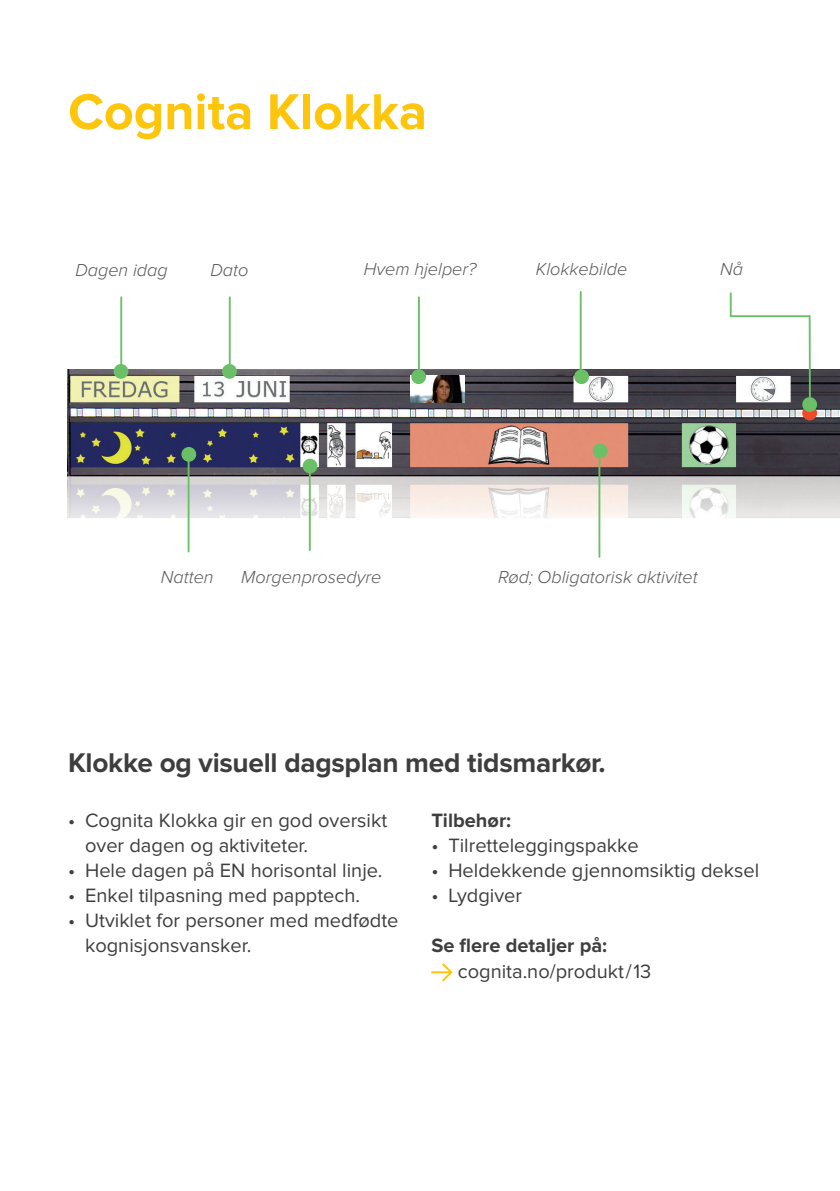
<style>
.page{position:relative;width:840px;height:1191px;background:#fff}
.page>*{position:absolute;margin:0;border:0;box-sizing:border-box;transform-origin:0 0}
.t1{font:700 52px "Proxima Nova";color:#fec50d}
.t2{font:700 28px "Proxima Nova";letter-spacing:-.01em;color:#3e3e3f}
.t3{font:20px/25px "Proxima Nova";color:#3e3e3f}
.t4{font:700 20px "Proxima Nova";color:#3e3e3f}
.t5{font:italic 300 18px "Proxima Nova";color:#57585a}
</style>
<div class="page">
<svg style="left:431px;top:963px;width:21px;height:18px"></svg>
<img style="left:68px;top:369px;width:769px;height:150px">
<img style="left:837px;top:369px;width:2px;height:149px">
<div style="left:113px;top:364px;width:15px;height:15px;background:#6bc067;border-radius:50%"></div>
<hr style="left:120px;top:297px;width:2px;height:70px;background:#6bc067">
<div style="left:222px;top:364px;width:15px;height:15px;background:#6bc067;border-radius:50%"></div>
<hr style="left:229px;top:297px;width:1px;height:70px;background:#6bc067">
<div style="left:181px;top:447px;width:15px;height:15px;background:#6bc067;border-radius:50%"></div>
<hr style="left:187px;top:458px;width:2px;height:93px;background:#6bc067">
<div style="left:302px;top:459px;width:15px;height:14px;background:#6bc067;border-radius:50%"></div>
<hr style="left:309px;top:470px;width:1px;height:80px;background:#6bc067">
<div style="left:592px;top:443px;width:15px;height:15px;background:#6bc067;border-radius:50%"></div>
<hr style="left:598px;top:449px;width:2px;height:108px;background:#6bc067">
<div style="left:574px;top:369px;width:14px;height:15px;background:#6bc067;border-radius:50%"></div>
<hr style="left:579px;top:292px;width:2px;height:87px;background:#6bc067">
<div style="left:801px;top:405px;width:15px;height:15px;background:#ef4b29;border-radius:50%"></div>
<div style="left:801px;top:397px;width:15px;height:15px;background:#6bc067;border-radius:50%"></div>
<svg style="left:728px;top:292px;width:83px;height:119px"></svg>
<img style="left:410px;top:376px;width:54px;height:26px">
<div style="left:411px;top:369px;width:15px;height:15px;background:#6bc067;border-radius:50%"></div>
<hr style="left:418px;top:297px;width:1px;height:76px;background:#6bc067">
<h1 class="t1" style="left:68px;top:88px;width:360px">Cognita Klokka</h1>
<p class="t5" style="left:75px;top:262px;width:94px">Dagen idag</p>
<p class="t5" style="left:210px;top:262px;width:39px">Dato</p>
<p class="t5" style="left:364px;top:261px;width:114px">Hvem hjelper?</p>
<p class="t5" style="left:535px;top:261px;width:93px">Klokkebilde</p>
<p class="t5" style="left:719px;top:261px;width:24px">Nå</p>
<p class="t5" style="left:161px;top:568px;width:54px">Natten</p>
<p class="t5" style="left:241px;top:568px;width:141px">Morgenprosedyre</p>
<p class="t5" style="left:498px;top:568px;width:201px">Rød; Obligatorisk aktivitet</p>
<h2 class="t2" style="left:68px;top:750px;width:539px">Klokke og visuell dagsplan med tidsmarkør.</h2>
<p class="t3" style="left:85px;top:809px;width:303px;text-indent:-17px">• Cognita Klokka gir en god oversikt over dagen og aktiviteter.</p>
<p class="t3" style="left:68px;top:859px;width:316px">• Hele dagen på EN horisontal linje.</p>
<p class="t3" style="left:68px;top:884px;width:293px">• Enkel tilpasning med papptech.</p>
<p class="t3" style="left:85px;top:909px;width:315px;text-indent:-17px">• Utviklet for personer med medfødte kognisjonsvansker.</p>
<p class="t4" style="left:431px;top:811px;width:81px">Tilbehør:</p>
<p class="t3" style="left:431px;top:834px;width:209px">• Tilretteleggingspakke</p>
<p class="t3" style="left:431px;top:859px;width:329px">• Heldekkende gjennomsiktig deksel</p>
<p class="t3" style="left:431px;top:884px;width:92px">• Lydgiver</p>
<p class="t4" style="left:431px;top:936px;width:177px">Se flere detaljer på:</p>
<p class="t3" style="left:457px;top:959px;width:195px">cognita.no/produkt/13</p>
</div>
